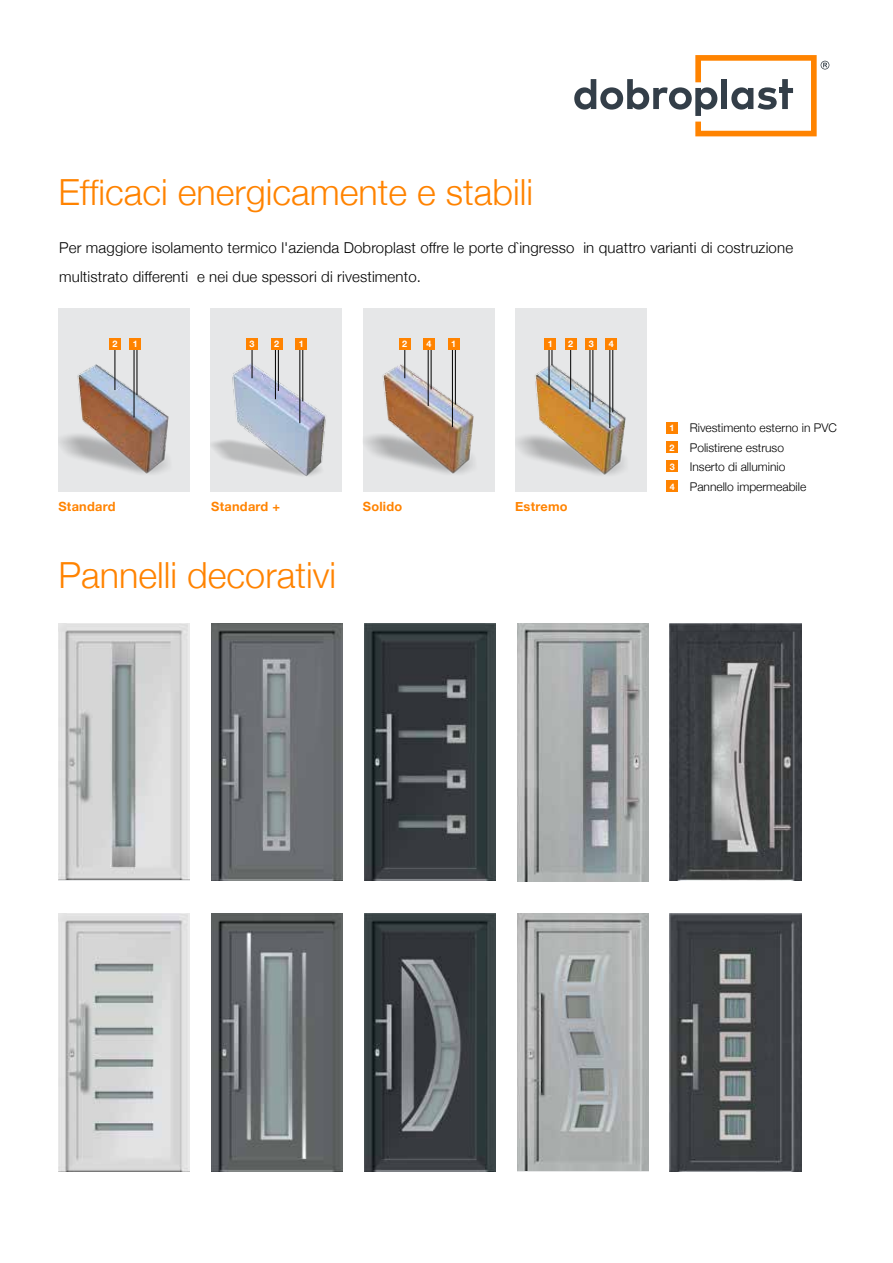
<style>
.page{position:relative;width:893px;height:1263px;background:#fff}
.page>*{position:absolute;margin:0;border:0;box-sizing:border-box;transform-origin:0 0}
.t1{font:300 36px "Helvetica Neue";color:#ff8300}
.t2{font:300 15px/28.7px "Helvetica Neue";letter-spacing:.01em;color:#000}
.t3{font:700 12.75px "Helvetica Neue";letter-spacing:.02em;color:#ff8300}
.t4{font:300 12px/19.5px "Helvetica Neue";color:#000}
.t5{font:700 9px/19.5px "Helvetica Neue";color:#fff;text-align:justify}
</style>
<div class="page">
<div style="left:58px;top:309px;width:132px;height:183px;background:#e6e7e8"></div>
<img style="left:59px;top:365px;width:110px;height:109px">
<div style="left:211px;top:309px;width:131px;height:183px;background:#e6e7e8"></div>
<img style="left:211px;top:364px;width:115px;height:113px">
<div style="left:363px;top:309px;width:131px;height:183px;background:#e6e7e8"></div>
<img style="left:365px;top:364px;width:109px;height:110px">
<div style="left:515px;top:309px;width:132px;height:183px;background:#e6e7e8"></div>
<img style="left:517px;top:364px;width:109px;height:111px">
<div style="left:666px;top:422px;width:12px;height:12px;background:#ff8300"></div>
<div style="left:666px;top:441px;width:12px;height:12px;background:#ff8300"></div>
<div style="left:666px;top:460px;width:12px;height:12px;background:#ff8300"></div>
<div style="left:666px;top:480px;width:12px;height:12px;background:#ff8300"></div>
<hr style="left:404px;top:344px;width:1px;height:34px;background:#000">
<hr style="left:252px;top:344px;width:1px;height:34px;background:#000">
<hr style="left:115px;top:344px;width:1px;height:46px;background:#000">
<hr style="left:431px;top:348px;width:1px;height:41px;background:#000">
<hr style="left:278px;top:348px;width:1px;height:43px;background:#000">
<hr style="left:302px;top:348px;width:1px;height:53px;background:#000">
<hr style="left:455px;top:344px;width:1px;height:60px;background:#000">
<svg style="left:552px;top:350px;width:1px;height:15px"></svg>
<hr style="left:592px;top:344px;width:1px;height:58px;background:#000">
<hr style="left:612px;top:344px;width:1px;height:68px;background:#000">
<hr style="left:137px;top:344px;width:1px;height:51px;background:#000">
<hr style="left:428px;top:348px;width:1px;height:58px;background:#000">
<hr style="left:275px;top:348px;width:1px;height:51px;background:#000">
<hr style="left:299px;top:348px;width:1px;height:75px;background:#000">
<hr style="left:452px;top:344px;width:1px;height:83px;background:#000">
<hr style="left:549px;top:344px;width:1px;height:41px;background:#000">
<hr style="left:590px;top:344px;width:1px;height:65px;background:#000">
<hr style="left:609px;top:344px;width:1px;height:84px;background:#000">
<hr style="left:570px;top:344px;width:1px;height:46px;background:#000">
<hr style="left:134px;top:344px;width:1px;height:73px;background:#000">
<div style="left:399px;top:338px;width:12px;height:12px;background:#ff8300"></div>
<div style="left:565px;top:338px;width:12px;height:12px;background:#ff8300"></div>
<div style="left:109px;top:338px;width:12px;height:12px;background:#ff8300"></div>
<div style="left:423px;top:338px;width:12px;height:12px;background:#ff8300"></div>
<div style="left:605px;top:338px;width:12px;height:12px;background:#ff8300"></div>
<div style="left:448px;top:338px;width:12px;height:12px;background:#ff8300"></div>
<div style="left:544px;top:338px;width:12px;height:12px;background:#ff8300"></div>
<div style="left:129px;top:338px;width:12px;height:12px;background:#ff8300"></div>
<div style="left:246px;top:338px;width:12px;height:12px;background:#ff8300"></div>
<div style="left:585px;top:338px;width:12px;height:12px;background:#ff8300"></div>
<div style="left:271px;top:338px;width:12px;height:12px;background:#ff8300"></div>
<div style="left:295px;top:338px;width:12px;height:12px;background:#ff8300"></div>
<img style="left:59px;top:624px;width:131px;height:256px">
<img style="left:59px;top:914px;width:131px;height:257px">
<img style="left:211px;top:624px;width:132px;height:257px">
<img style="left:211px;top:914px;width:132px;height:257px">
<img style="left:364px;top:624px;width:131px;height:256px">
<img style="left:364px;top:914px;width:131px;height:257px">
<img style="left:670px;top:624px;width:131px;height:256px">
<img style="left:670px;top:914px;width:131px;height:257px">
<img style="left:517px;top:624px;width:131px;height:257px">
<img style="left:517px;top:914px;width:131px;height:257px">
<svg style="left:574px;top:55px;width:255px;height:81px"></svg>
<h1 class="t1" style="left:58px;top:163px;width:476px">Efficaci energicamente e stabili</h1>
<p class="t2" style="left:59px;top:232px;width:735px">Per maggiore isolamento termico l'azienda Dobroplast offre le porte d`ingresso in quattro varianti di costruzione multistrato differenti e nei due spessori di rivestimento.</p>
<p class="t5" style="left:112px;top:335px;width:7px">2</p>
<p class="t5" style="left:133px;top:334px;width:7px">1</p>
<p class="t5" style="left:250px;top:335px;width:7px">3</p>
<p class="t5" style="left:274px;top:334px;width:7px">2</p>
<p class="t5" style="left:299px;top:334px;width:7px">1</p>
<p class="t5" style="left:402px;top:335px;width:7px">2</p>
<p class="t5" style="left:427px;top:334px;width:7px">4</p>
<p class="t5" style="left:451px;top:334px;width:7px">1</p>
<p class="t5" style="left:548px;top:334px;width:7px">1</p>
<p class="t5" style="left:568px;top:335px;width:7px">2</p>
<p class="t5" style="left:589px;top:335px;width:7px">3</p>
<p class="t5" style="left:609px;top:334px;width:7px">4</p>
<p class="t3" style="left:58px;top:497px;width:59px">Standard</p>
<p class="t3" style="left:211px;top:497px;width:70px">Standard +</p>
<p class="t3" style="left:363px;top:497px;width:41px">Solido</p>
<p class="t3" style="left:515px;top:497px;width:54px">Estremo</p>
<h1 class="t1" style="left:59px;top:546px;width:279px">Pannelli decorativi</h1>
<p class="t5" style="left:669px;top:418px;width:7px">1<br>2<br>3<br>4</p>
<p class="t4" style="left:690px;top:417px;width:149px">Rivestimento esterno in PVC<br>Polistirene estruso<br>Inserto di alluminio<br>Pannello impermeabile</p>
</div>
